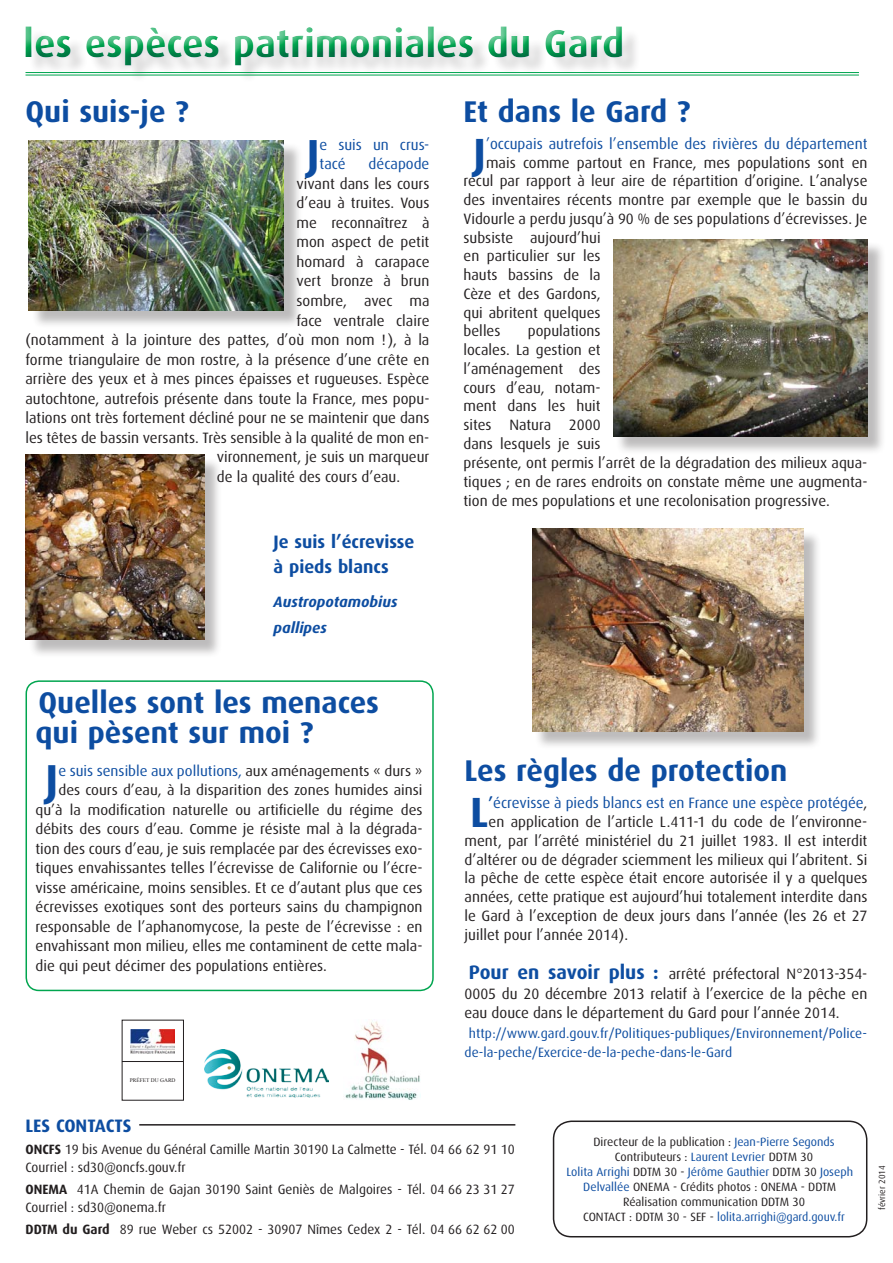
<style>
.page{position:relative;width:893px;height:1263px;background:#fff}
.page>*{position:absolute;margin:0;border:0;box-sizing:border-box;transform-origin:0 0}
.t1{font:700 43.35px "Dax OT";color:#0d4da1}
.t2{font:700 42.3px "Dax OT";color:#0d4da1}
.t3{font:700 42px "Dax OT";color:#0d4da1}
.t4{font:700 39px "Dax OT";color:#00a54f}
.t5{font:700 30px/30px "Dax OT";color:#0d4da1}
.t6{font:700 18px/25.5px "Dax OT";color:#0d4da1}
.t7{font:15px/18.8px "Dax OT";color:#231f20}
.t8{font:15px/19.5px "Dax OT";color:#0d4da1}
.t9{font:italic 700 15px/25.5px "Dax OT";color:#0d4da1}
.t10{font:14.55px/19.5px "Dax OT";color:#231f20;text-align:right}
.t11{font:13.5px/18px "Dax OT";color:#231f20}
.t12{font:13.5px/19.5px "Dax OT";letter-spacing:.005em;color:#0d4da1}
.t13{font:12px/15px "Dax OT";color:#231f20}
.t14{font:12px "Dax OT";color:#0d4da1}
.t15{font:9px "Dax OT";color:#231f20}
.t16{font:5.4px "Times New Roman";color:#231f20}
.s1{font-size:15px;color:#0d4da1}
.s2{color:#0d4da1}
.s3{font-size:14.55px}
.s4{font-weight:700}
.s5{color:#231f20}
.s6{font-weight:700;font-size:19.5px;color:#0d4da1}
</style>
<div class="page">
<img style="left:345px;top:1021px;width:76px;height:79px">
<hr style="left:139px;top:1124px;width:376px;height:1px;background:#231f20">
<div style="left:28px;top:28px;width:613px;height:56px;background:#231f20;opacity:.2"></div>
<div style="left:13px;top:16px;width:626px;height:51px;background:#0d4da1;opacity:.6"></div>
<div style="left:26px;top:680px;width:408px;height:311px;border:2px solid #00a54f;border-radius:13px"></div>
<hr style="left:26px;top:72px;width:833px;height:1px;background:#00a54f">
<hr style="left:26px;top:75px;width:833px;height:1px;background:#00a54f">
<div style="left:616px;top:241px;width:270px;height:214px;background:#231f20;opacity:.3"></div>
<img style="left:613px;top:239px;width:254px;height:197px">
<div style="left:31px;top:143px;width:272px;height:186px;background:#231f20;opacity:.3"></div>
<img style="left:29px;top:140px;width:255px;height:170px">
<div style="left:28px;top:457px;width:195px;height:201px;background:#231f20;opacity:.3"></div>
<img style="left:26px;top:455px;width:178px;height:185px">
<div style="left:534px;top:530px;width:288px;height:220px;background:#231f20;opacity:.3"></div>
<img style="left:532px;top:528px;width:271px;height:203px">
<div style="left:553px;top:1120px;width:314px;height:117px;border:2px solid #231f20;border-radius:18px"></div>
<hr style="left:122px;top:1061px;width:61px;height:1px;background:#231f20">
<img style="left:131px;top:1029px;width:44px;height:24px">
<img style="left:204px;top:1049px;width:125px;height:49px">
<h3 class="t4" style="left:23px;top:21px;width:603px">les espèces patrimoniales du Gard</h3>
<h3 class="t5" style="left:26px;top:97px;width:165px">Qui suis-je ?</h3>
<h3 class="t3" style="left:307px;top:131px;width:14px">J</h3>
<p class="t8" style="left:320px;top:135px;width:111px">e suis un crus&shy;tacé</p>
<p class="t8" style="left:369px;top:155px;width:62px">décapode</p>
<p class="t7" style="left:297px;top:175px;width:134px">vivant dans les cours</p>
<p class="t7" style="left:297px;top:194px;width:134px">d’eau à truites. Vous</p>
<p class="t7" style="left:297px;top:214px;width:134px">me reconnaîtrez à</p>
<p class="t7" style="left:297px;top:233px;width:134px">mon aspect de petit</p>
<p class="t7" style="left:297px;top:253px;width:134px">homard à carapace</p>
<p class="t7" style="left:297px;top:272px;width:134px">vert bronze à brun</p>
<p class="t7" style="left:297px;top:292px;width:134px">sombre, avec ma</p>
<p class="t7" style="left:297px;top:311px;width:134px">face ventrale claire</p>
<p class="t7" style="left:26px;top:331px;width:405px">(notamment à la jointure des pattes, d’où mon nom !), à la</p>
<p class="t7" style="left:26px;top:350px;width:405px">forme triangulaire de mon rostre, à la présence d’une crête en</p>
<p class="t7" style="left:26px;top:370px;width:405px">arrière des yeux et à mes pinces épaisses et rugueuses. Espèce</p>
<p class="t7" style="left:26px;top:389px;width:405px">autochtone, autrefois présente dans toute la France, mes popu-</p>
<p class="t7" style="left:26px;top:409px;width:405px">lations ont très fortement décliné pour ne se maintenir que dans</p>
<p class="t7" style="left:26px;top:428px;width:405px">les têtes de bassin versants. Très sensible à la qualité de mon en-</p>
<p class="t7" style="left:217px;top:448px;width:214px">vironnement, je suis un marqueur</p>
<p class="t7" style="left:217px;top:467px;width:185px">de la qualité des cours d’eau.</p>
<p class="t6" style="left:274px;top:529px;width:142px">Je suis l’écrevisse à pieds blancs</p>
<p class="t9" style="left:274px;top:589px;width:125px">Austropotamobius pallipes</p>
<h3 class="t5" style="left:463px;top:96px;width:228px">Et dans le Gard ?</h3>
<h2 class="t2" style="left:474px;top:129px;width:14px">J</h2>
<p class="t8" style="left:486px;top:134px;width:383px">’occupais autrefois l’ensemble des rivières du département</p>
<p class="t7" style="left:463px;top:153px;width:405px;text-indent:23px">mais comme partout en France, mes populations sont en recul par rapport à leur aire de répartition d’origine. L’analyse des inventaires récents montre par exemple que le bassin du Vidourle a perdu jusqu’à 90 % de ses populations d’écrevisses. Je subsiste aujourd’hui<br>en particulier sur les<br>hauts bassins de la<br>Cèze et des Gardons,<br>qui abritent quelques<br>belles</p>
<p class="t7" style="left:463px;top:322px;width:405px;text-indent:64px">populations<br>locales. La gestion et<br>l’aménagement des<br>cours d’eau, notam-<br>ment dans les huit<br>sites Natura 2000<br>dans lesquels je suis<br>présente, ont permis l’arrêt de la dégradation des milieux aqua&shy;tiques ; en de rares endroits on constate même une augmenta&shy;tion de mes populations et une recolonisation progressive.</p>
<h3 class="t5" style="left:36px;top:688px;width:345px">Quelles sont les menaces qui pèsent sur moi ?</h3>
<h1 class="t1" style="left:46px;top:756px;width:14px">J</h1>
<p class="t10" style="left:36px;top:761px;width:389px"><span class="s1">e suis se</span><span class="s2">nsible aux pollutions,</span> aux aménagements « durs » des cours d’eau, à la disparition des zones humides ainsi qu’à la modification naturelle ou artificielle du régime des</p>
<p class="t7" style="left:36px;top:819px;width:389px;line-height:19.5px;text-align:justify"><span class="s3">débits des cours d’eau. Com</span>me je résiste mal à la dégrada&shy;tion des cours d’eau, je suis remplacée par des écrevisses exo&shy;tiques envahissantes telles l’écrevisse de Californie ou l’écre&shy;visse américaine, moins sensibles. Et ce d’autant plus que ces écrevisses exotiques sont des porteurs sains du champignon responsable de l’aphanomycose, la peste de l’écrevisse : en envahissant mon milieu, elles me contaminent de cette mala&shy;die qui peut décimer des populations entières.</p>
<p class="t16" style="left:130px;top:1077px;width:47px">PRÉFET DU GARD</p>
<h3 class="t5" style="left:465px;top:756px;width:324px">Les règles de protection</h3>
<h2 class="t2" style="left:470px;top:788px;width:20px">L</h2>
<p class="t8" style="left:489px;top:793px;width:380px"><span class="s4">’</span>écrevisse à pieds blancs est en France une espèce protégée<span class="s5">,</span></p>
<p class="t7" style="left:489px;top:813px;width:380px">en application de l’article L.411-1 du code de l’environne-</p>
<p class="t7" style="left:465px;top:831px;width:404px">ment, par l’arrêté ministériel du 21 juillet 1983. Il est interdit</p>
<p class="t7" style="left:465px;top:850px;width:404px">d’altérer ou de dégrader sciemment les milieux qui l’abritent. Si</p>
<p class="t7" style="left:465px;top:869px;width:404px">la pêche de cette espèce était encore autorisée il y a quelques</p>
<p class="t7" style="left:465px;top:888px;width:404px">années, cette pratique est aujourd’hui totalement interdite dans</p>
<p class="t7" style="left:465px;top:906px;width:404px">le Gard à l’exception de deux jours dans l’année (les 26 et 27</p>
<p class="t7" style="left:465px;top:925px;width:165px">juillet pour l’année 2014).</p>
<p class="t7" style="left:465px;top:964px;width:404px;line-height:19.5px;text-align:justify"><span class="s6">Pour en savoir plus :</span> arrêté préfectoral N°2013-354- 0005 du 20 décembre 2013 relatif à l’exercice de la pêche en eau douce dans le département du Gard pour l’année 2014.</p>
<p class="t12" style="left:465px;top:1023px;width:404px;text-indent:4px">http://www.gard.gouv.fr/Politiques-publiques/Environnement/Police&shy;de-la-peche/Exercice-de-la-peche-dans-le-Gard</p>
<p class="t6" style="left:26px;top:1113px;width:107px">LES CONTACTS</p>
<p class="t11" style="left:26px;top:1140px;width:491px"><span class="s4">ONCFS</span> 19 bis Avenue du Général Camille Martin 30190 La Calmette - Tél. 04 66 62 91 10<br>Courriel : sd30@oncfs.gouv.fr</p>
<p class="t11" style="left:26px;top:1180px;width:491px"><span class="s4">ONEMA</span> 41A Chemin de Gajan 30190 Saint Geniès de Malgoires - Tél. 04 66 23 31 27<br>Courriel : sd30@onema.fr</p>
<p class="t11" style="left:26px;top:1220px;width:491px"><span class="s4">DDTM du Gard</span> 89 rue Weber cs 52002 - 30907 Nîmes Cedex 2 - Tél. 04 66 62 62 00</p>
<p class="t13" style="left:615px;top:1134px;width:221px;text-indent:-22px">Directeur de la publication : <span class="s2">Jean-Pierre Segonds<br></span>Contributeurs : <span class="s2">Laurent Levrier</span> ddtm</p>
<p class="t13" style="left:800px;top:1149px;width:14px">30</p>
<p class="t14" style="left:566px;top:1165px;width:288px">Lolita Arrighi <span class="s5">DDTM 30 -</span> Jérôme Gauthier <span class="s5">DDTM 30</span> Joseph</p>
<p class="t13" style="left:583px;top:1179px;width:255px"><span class="s2">Delvallée</span> ONEMA - Crédits photos : ONEMA - DDTM</p>
<p class="t13" style="left:623px;top:1194px;width:184px">Réalisation communication DDTM 30</p>
<p class="t14" style="left:583px;top:1210px;width:263px"><span class="s5">CONTACT : DDTM 30 - SEF -</span> lolita.arrighi@gard.gouv.fr</p>
<p class="t15" style="left:877px;top:1210px;width:46px;rotate:-90deg">février 2014</p>
</div>
